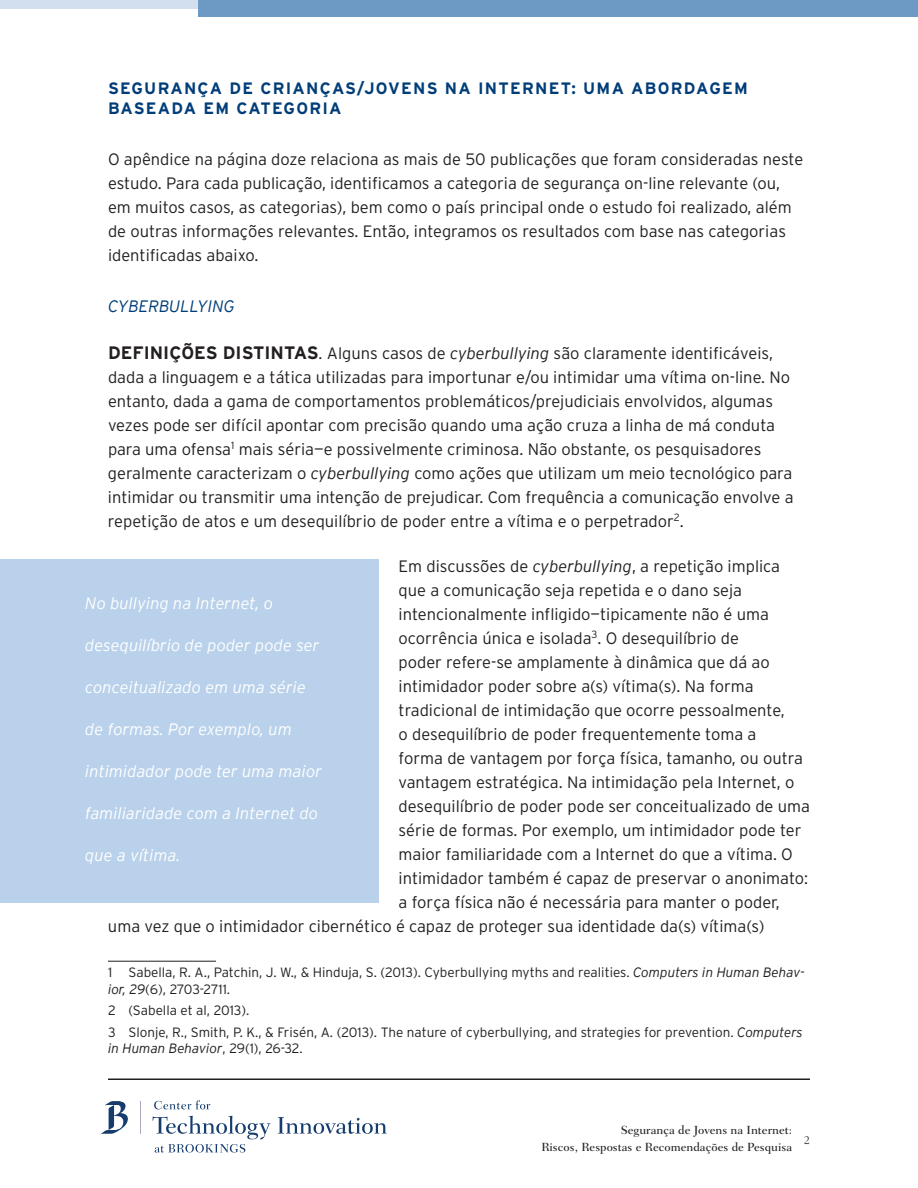
<style>
.page{position:relative;width:918px;height:1188px;background:#fff}
.page>*{position:absolute;margin:0;border:0;box-sizing:border-box;transform-origin:0 0}
.t1{font:300 16.5px/24px "Interstate";color:#231f20}
.t2{font:italic 300 16.5px "Interstate";letter-spacing:.005em;color:#fff}
.t3{font:700 16.5px/19.8px "Interstate";letter-spacing:.075em;color:#003d78}
.t4{font:italic 300 16.5px "Interstate";color:#003d78}
.t5{font:300 13.5px/16.2px "Interstate";color:#231f20}
.t6{font:italic 300 13.5px "Interstate";color:#231f20}
.t7{font:500 12px/16.5px "Fairfield LT Std";color:#231f20;text-align:right}
.t8{font:300 12px "Fairfield LT Std";color:#231f20}
.s1{font-weight:700;font-size:18px}
.s2{font-style:italic}
.s3{font-style:normal}
</style>
<div class="page">
<hr style="left:108px;top:1078px;width:702px;height:2px;background:#231f20">
<div style="left:198px;top:0;width:720px;height:17px;background:#6d99c5"></div>
<div style="left:0;top:0;width:198px;height:9px;background:#d1dfee"></div>
<svg style="left:154px;top:1100px;width:56px;height:9px"></svg>
<svg style="left:278px;top:1117px;width:109px;height:17px"></svg>
<svg style="left:152px;top:1116px;width:119px;height:37px"></svg>
<hr style="left:140px;top:1101px;width:1px;height:33px;background:#a9abc2">
<svg style="left:101px;top:1101px;width:27px;height:33px"></svg>
<hr style="left:108px;top:961px;width:108px;height:1px;background:#231f20">
<div style="left:0;top:559px;width:378px;height:344px;background:#b9d1ea"></div>
<p class="t3" style="left:108px;top:79px;width:641px">SEGURANÇA DE CRIANÇAS/JOVENS NA INTERNET: UMA ABORDAGEM<br>BASEADA EM CATEGORIA</p>
<p class="t1" style="left:108px;top:147px;width:697px">O apêndice na página doze relaciona as mais de 50 publicações que foram consideradas neste estudo. Para cada publicação, identificamos a categoria de segurança on-line relevante (ou, em muitos casos, as categorias), bem como o país principal onde o estudo foi realizado, além de outras informações relevantes. Então, integramos os resultados com base nas categorias identificadas abaixo.</p>
<p class="t4" style="left:108px;top:297px;width:128px">CYBERBULLYING</p>
<p class="t1" style="left:108px;top:341px;width:687px"><span class="s1">DEFINIÇÕES DISTINTAS</span>. Alguns casos de <span class="s2">cyberbullying</span> são claramente identificáveis, dada a linguagem e a tática utilizadas para importunar e/ou intimidar uma vítima on-line. No entanto, dada a gama de comportamentos problemáticos/prejudiciais envolvidos, algumas vezes pode ser difícil apontar com precisão quando uma ação cruza a linha de má conduta para uma ofensa<sup>1</sup> mais séria—e possivelmente criminosa. Não obstante, os pesquisadores geralmente caracterizam o <span class="s2">cyberbullying</span> como ações que utilizam um meio tecnológico para intimidar ou transmitir uma intenção de prejudicar. Com frequência a comunicação envolve a repetição de atos e um desequilíbrio de poder entre a vítima e o perpetrador<sup>2</sup>.</p>
<p class="t1" style="left:399px;top:554px;width:383px">Em discussões de <span class="s2">cyberbullying</span>, a repetição implica</p>
<p class="t1" style="left:399px;top:578px;width:345px">que a comunicação seja repetida e o dano seja</p>
<p class="t1" style="left:399px;top:602px;width:372px">intencionalmente infligido—tipicamente não é uma</p>
<p class="t1" style="left:399px;top:626px;width:342px">ocorrência única e isolada<sup>3</sup>. O desequilíbrio de</p>
<p class="t1" style="left:399px;top:650px;width:373px">poder refere-se amplamente à dinâmica que dá ao</p>
<p class="t1" style="left:399px;top:674px;width:357px">intimidador poder sobre a(s) vítima(s). Na forma</p>
<p class="t1" style="left:399px;top:698px;width:388px">tradicional de intimidação que ocorre pessoalmente,</p>
<p class="t1" style="left:399px;top:722px;width:359px">o desequilíbrio de poder frequentemente toma a</p>
<p class="t1" style="left:399px;top:746px;width:406px">forma de vantagem por força física, tamanho, ou outra</p>
<p class="t1" style="left:399px;top:770px;width:397px">vantagem estratégica. Na intimidação pela Internet, o</p>
<p class="t1" style="left:399px;top:794px;width:413px">desequilíbrio de poder pode ser conceitualizado de uma</p>
<p class="t1" style="left:399px;top:818px;width:404px">série de formas. Por exemplo, um intimidador pode ter</p>
<p class="t1" style="left:399px;top:842px;width:396px">maior familiaridade com a Internet do que a vítima. O</p>
<p class="t1" style="left:399px;top:866px;width:411px">intimidador também é capaz de preservar o anonimato:</p>
<p class="t1" style="left:399px;top:890px;width:383px">a força física não é necessária para manter o poder,</p>
<p class="t1" style="left:108px;top:914px;width:658px">uma vez que o intimidador cibernético é capaz de proteger sua identidade da(s) vítima(s)</p>
<p class="t5" style="left:108px;top:964px;width:698px">1 Sabella, R. A., Patchin, J. W., &amp; Hinduja, S. (2013). Cyberbullying myths and realities. <span class="s2">Computers in Human Behav&shy;ior, 29</span>(6), 2703-2711.</p>
<p class="t5" style="left:108px;top:1000px;width:696px;line-height:21.6px">2 (Sabella et al, 2013).<br>3 Slonje, R., Smith, P. K., &amp; Frisén, A. (2013). The nature of cyberbullying, and strategies for prevention. <span class="s2">Computers</span></p>
<p class="t6" style="left:108px;top:1041px;width:196px">in Human Behavior<span class="s3">, 29(1), 26-32.</span></p>
<p class="t2" style="left:85px;top:594px;width:189px">No bullying na Internet, o</p>
<p class="t2" style="left:85px;top:636px;width:236px">desequilíbrio de poder pode ser</p>
<p class="t2" style="left:85px;top:678px;width:222px">conceitualizado em uma série</p>
<p class="t2" style="left:85px;top:720px;width:208px">de formas. Por exemplo, um</p>
<p class="t2" style="left:85px;top:762px;width:238px">intimidador pode ter uma maior</p>
<p class="t2" style="left:85px;top:804px;width:234px">familiaridade com a Internet do</p>
<p class="t2" style="left:85px;top:846px;width:97px">que a vítima.</p>
<p class="t7" style="left:541px;top:1122px;width:252px">Segurança de Jovens na Internet:<br>Riscos, Respostas e Recomendações de Pesquisa</p>
<p class="t8" style="left:804px;top:1134px;width:8px">2</p>
</div>
